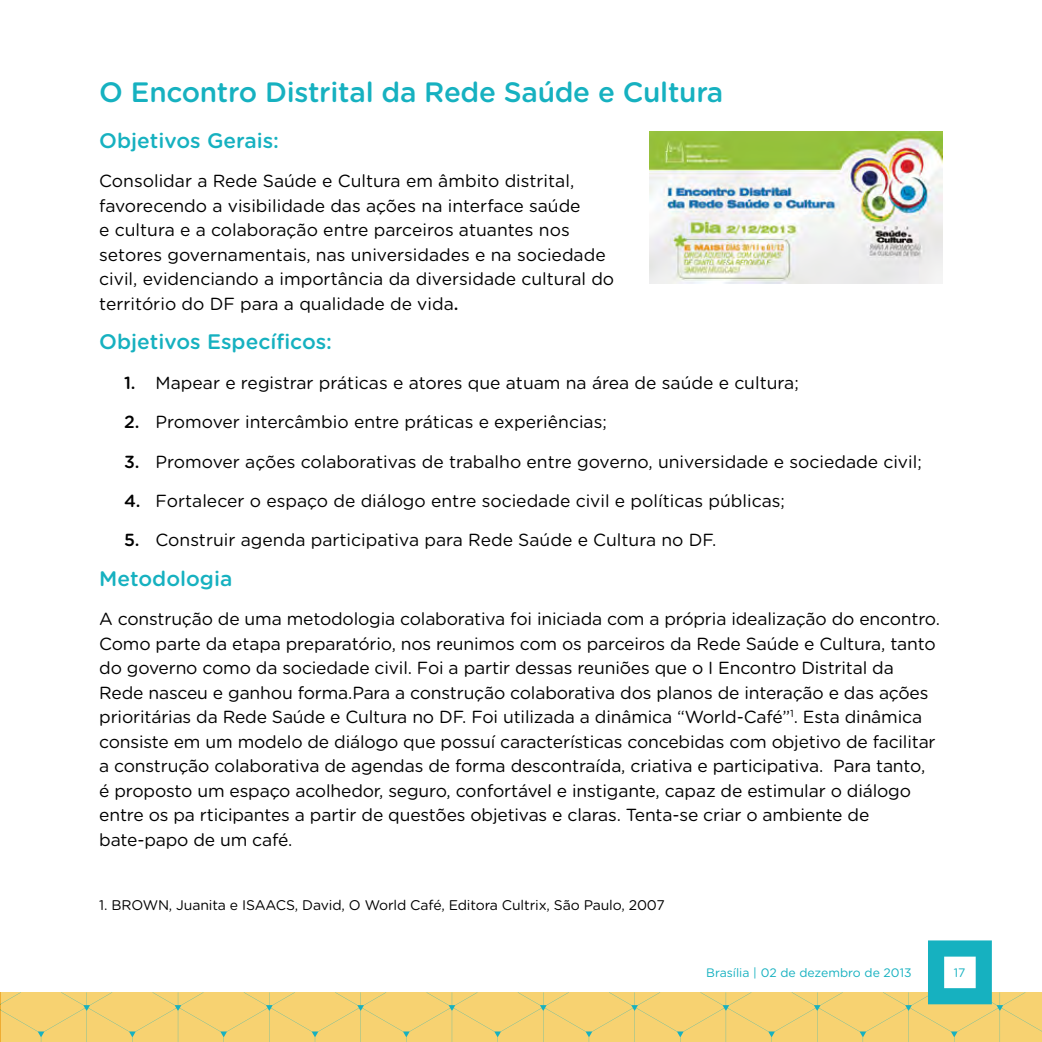
<style>
.page{position:relative;width:1042px;height:1042px;background:#fff}
.page>*{position:absolute;margin:0;border:0;box-sizing:border-box;transform-origin:0 0}
.t1{font:500 28px "Gotham Rounded";letter-spacing:-.01em;color:#16b1c0}
.t2{font:500 21px "Gotham Rounded";color:#16b1c0}
.t3{font:17.5px/24.5px "Gotham Rounded";letter-spacing:-.01em;color:#000}
.t4{font:14px "Gotham Rounded";letter-spacing:-.01em;color:#000}
.t5{font:12.25px "Gotham Rounded";color:#16b1c0}
.s1{font-weight:500}
</style>
<div class="page">
<svg style="left:0;top:940px;width:1042px;height:102px"></svg>
<img style="left:650px;top:131px;width:292px;height:153px">
<h1 class="t1" style="left:99px;top:72px;width:625px">O Encontro Distrital da Rede Saúde e Cultura</h1>
<p class="t2" style="left:99px;top:126px;width:181px">Objetivos Gerais:</p>
<p class="t3" style="left:99px;top:168px;width:516px">Consolidar a Rede Saúde e Cultura em âmbito distrital, favorecendo a visibilidade das ações na interface saúde<br>e cultura e a colaboração entre parceiros atuantes nos setores governamentais, nas universidades e na sociedade civil, evidenciando a importância da diversidade cultural do território do DF para a qualidade de vida<span class="s1">.</span></p>
<p class="t2" style="left:99px;top:327px;width:234px">Objetivos Específicos:</p>
<p class="t3" style="left:124px;top:369px;width:676px"><span class="s1">1.</span> Mapear e registrar práticas e atores que atuam na área de saúde e cultura;</p>
<p class="t3" style="left:124px;top:409px;width:484px"><span class="s1">2.</span> Promover intercâmbio entre práticas e experiências;</p>
<p class="t3" style="left:124px;top:448px;width:799px"><span class="s1">3.</span> Promover ações colaborativas de trabalho entre governo, universidade e sociedade civil;</p>
<p class="t3" style="left:124px;top:488px;width:662px"><span class="s1">4.</span> Fortalecer o espaço de diálogo entre sociedade civil e políticas públicas;</p>
<p class="t3" style="left:124px;top:527px;width:594px"><span class="s1">5.</span> Construir agenda participativa para Rede Saúde e Cultura no DF.</p>
<p class="t2" style="left:99px;top:563px;width:135px">Metodologia</p>
<p class="t3" style="left:99px;top:606px;width:842px">A construção de uma metodologia colaborativa foi iniciada com a própria idealização do encontro.<br>Como parte da etapa preparatório, nos reunimos com os parceiros da Rede Saúde e Cultura, tanto do governo como da sociedade civil. Foi a partir dessas reuniões que o I Encontro Distrital da Rede nasceu e ganhou forma.Para a construção colaborativa dos planos de interação e das ações prioritárias da Rede Saúde e Cultura no DF. Foi utilizada a dinâmica “World-Café”<sup>1</sup>. Esta dinâmica consiste em um modelo de diálogo que possuí características concebidas com objetivo de facilitar a construção colaborativa de agendas de forma descontraída, criativa e participativa. Para tanto, é proposto um espaço acolhedor, seguro, confortável e instigante, capaz de estimular o diálogo entre os pa rticipantes a partir de questões objetivas e claras. Tenta-se criar o ambiente de bate-papo de um café.</p>
<p class="t4" style="left:99px;top:895px;width:567px">1. BROWN, Juanita e ISAACS, David, O World Café, Editora Cultrix, São Paulo, 2007</p>
<p class="t5" style="left:706px;top:964px;width:207px">Brasília | 02 de dezembro de 2013</p>
<p class="t5" style="left:954px;top:964px;width:13px">17</p>
</div>
